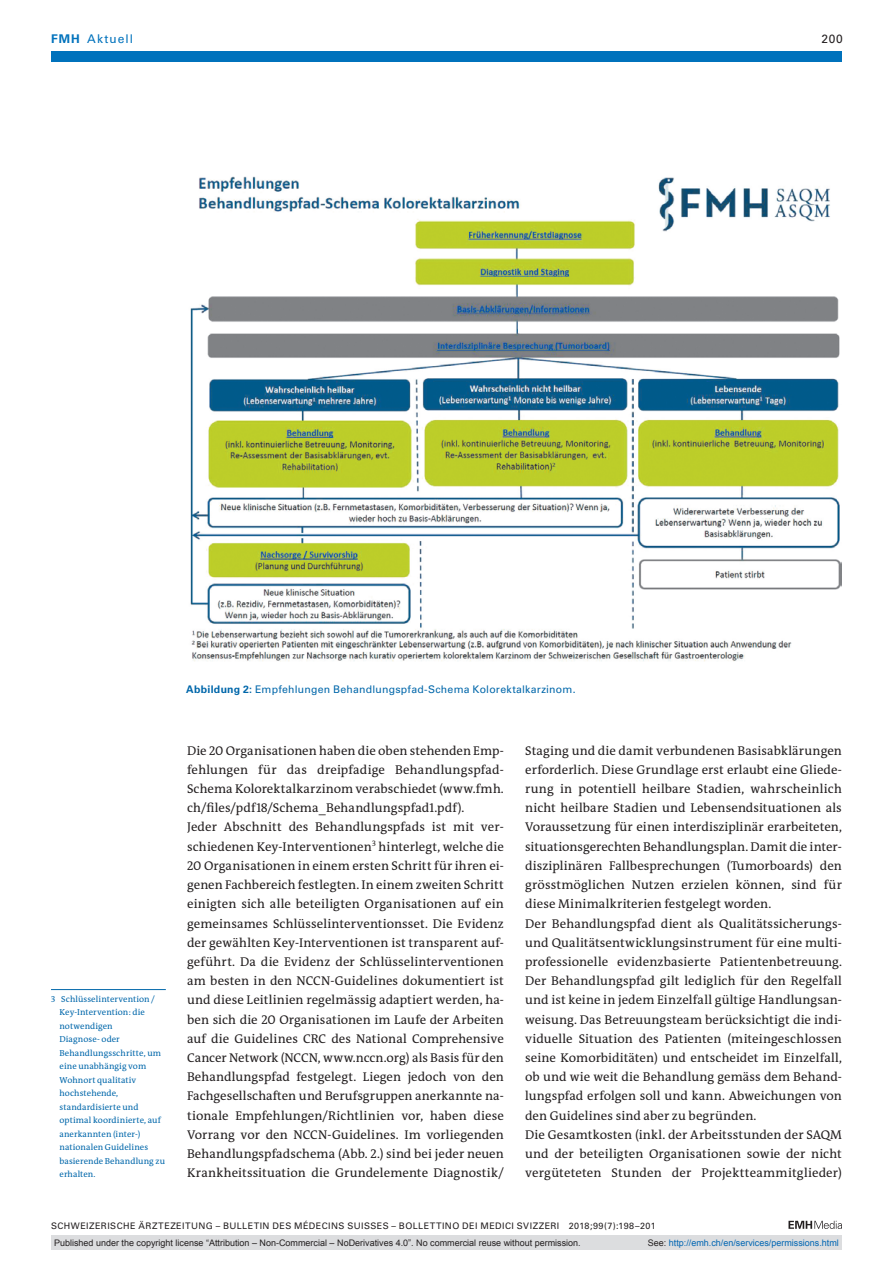
<style>
.page{position:relative;width:893px;height:1263px;background:#fff}
.page>*{position:absolute;margin:0;border:0;box-sizing:border-box;transform-origin:0 0}
.t1{font:12.75px/19.2px "The Antiqua B W5 Plain";letter-spacing:.005em;color:#231f20}
.t2{font:12px "Univers LT Std";letter-spacing:.085em;color:#0072bc}
.t3{font:12px "Univers LT Std";color:#231f20}
.t4{font:10.5px "Univers LT Std";letter-spacing:.02em;color:#0067aa}
.t5{font:9px "Arial";color:#231f20}
.t6{font:9px "Univers LT Std";letter-spacing:.05em;color:#231f20}
.t7{font:9px "Arial";color:#0166b3}
.t8{font:8.7px/13.5px "The Antiqua B W5 Plain";letter-spacing:.01em;color:#0067aa}
.s1{font-weight:700}
.s2{color:#231f20}
</style>
<div class="page">
<svg style="left:788px;top:1221px;width:54px;height:8px"></svg>
<div style="left:51px;top:51px;width:791px;height:11px;background:#0072bc"></div>
<img style="left:190px;top:176px;width:652px;height:486px">
<hr style="left:51px;top:989px;width:115px;height:1px;background:#0067aa">
<div style="left:51px;top:1235px;width:791px;height:15px;background:#dcdddf"></div>
<p class="t2" style="left:51px;top:31px;width:83px"><span class="s1">FMH</span> Aktuell</p>
<p class="t3" style="left:821px;top:31px;width:23px">200</p>
<p class="t8" style="left:60px;top:992px;width:107px;text-indent:-9px">3 Schlüsselintervention /<br>Key-Intervention: die notwendigen<br>Diagnose- oder<br>Behandlungsschritte, um eine unabhängig vom<br>Wohnort qualitativ hochstehende, standardisierte und optimal koordinierte, auf anerkannten (inter-) nationalen Guidelines basierende Behandlung zu erhalten.</p>
<p class="t4" style="left:186px;top:683px;width:391px"><span class="s1">Abbildung 2:</span> Empfehlungen Behandlungspfad-Schema Kolorektalkarzinom.</p>
<p class="t1" style="left:187px;top:741px;width:318px">Die 20 Organisationen haben die oben stehenden Emp&shy;fehlungen für das dreipfadige Behandlungspfad-Schema Kolorektalkarzinom verabschiedet (www.fmh. ch/files/pdf18/Schema_Behandlungspfad1.pdf).<br>Jeder Abschnitt des Behandlungspfads ist mit ver&shy;schiedenen Key-Interventionen<sup>3</sup> hinterlegt, welche die 20 Organisationen in einem ersten Schritt für ihren ei&shy;genen Fachbereich festlegten. In einem zweiten Schritt einigten sich alle beteiligten Organisationen auf ein gemeinsames Schlüsselinterventionsset. Die Evidenz der gewählten Key-Interventionen ist transparent auf&shy;geführt. Da die Evidenz der Schlüsselinterventionen am besten in den NCCN-Guidelines dokumentiert ist und diese Leitlinien regelmässig adaptiert werden, ha&shy;ben sich die 20 Organisationen im Laufe der Arbeiten auf die Guidelines CRC des National Comprehensive Cancer Network (NCCN, www.nccn.org) als Basis für den Behandlungspfad festgelegt. Liegen jedoch von den Fachgesellschaften und Berufsgruppen anerkannte na&shy;tionale Empfehlungen/Richtlinien vor, haben diese Vorrang vor den NCCN-Guidelines. Im vorliegenden Behandlungspfadschema (Abb. 2.) sind bei jeder neuen Krankheitssituation die Grundelemente Diagnostik/</p>
<p class="t1" style="left:525px;top:741px;width:318px">Staging und die damit verbundenen Basisabklärungen erforderlich. Diese Grundlage erst erlaubt eine Gliede&shy;rung in potentiell heilbare Stadien, wahrscheinlich nicht heilbare Stadien und Lebensendsituationen als Voraussetzung für einen interdisziplinär erarbeiteten, situationsgerechten Behandlungsplan. Damit die inter&shy;disziplinären Fallbesprechungen (Tumorboards) den grösstmöglichen Nutzen erzielen können, sind für diese Minimalkriterien festgelegt worden.<br>Der Behandlungspfad dient als Qualitätssicherungs&shy;und Qualitätsentwicklungsinstrument für eine multi&shy;professionelle evidenzbasierte Patientenbetreuung.<br>Der Behandlungspfad gilt lediglich für den Regelfall und ist keine in jedem Einzelfall gültige Handlungsan&shy;weisung. Das Betreuungsteam berücksichtigt die indi&shy;viduelle Situation des Patienten (miteingeschlossen seine Komorbiditäten) und entscheidet im Einzelfall, ob und wie weit die Behandlung gemäss dem Behand&shy;lungspfad erfolgen soll und kann. Abweichungen von den Guidelines sind aber zu begründen.<br>Die Gesamtkosten (inkl. der Arbeitsstunden der SAQM und der beteiligten Organisationen sowie der nicht vergüteteten Stunden der Projektteammitglieder)</p>
<p class="t6" style="left:51px;top:1220px;width:606px">SCHWEIZERISCHE ÄRZTEZEITUNG – BULLETIN DES MÉDECINS SUISSES – BOLLETTINO DEI MEDICI SVIZZERI 2018;99(7):198–201</p>
<p class="t5" style="left:54px;top:1237px;width:528px">Published under the copyright license “Attribution – Non-Commercial – NoDerivatives 4.0”. No commercial reuse without permission.</p>
<p class="t7" style="left:648px;top:1237px;width:193px"><span class="s2">See:</span> http://emh.ch/en/services/permissions.html</p>
</div>
